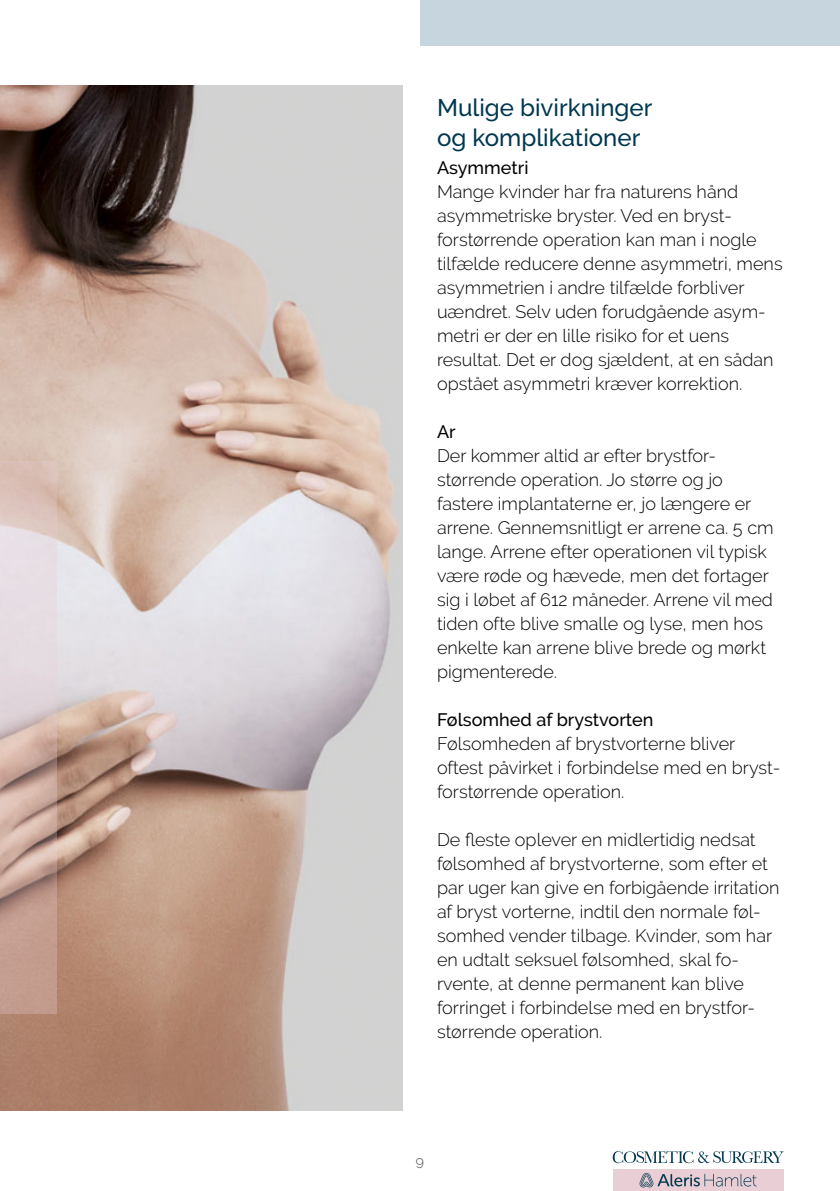
<style>
.page{position:relative;width:840px;height:1191px;background:#fff}
.page>*{position:absolute;margin:0;border:0;box-sizing:border-box;transform-origin:0 0}
.t1{font:500 24px/30px "Raleway";color:#00384f}
.t2{font:300 18px/24px "Raleway";color:#000}
.t3{font:500 18px "Raleway";color:#000}
.t4{font:300 14px "Raleway";color:#484847}
</style>
<div class="page">
<img style="left:0;top:85px;width:403px;height:1025px">
<div style="left:420px;top:0;width:419px;height:45px;background:#c7d5df"></div>
<svg style="left:0;top:461px;width:57px;height:552px;background:#d2b9b4"></svg>
<div style="left:612px;top:1169px;width:170px;height:22px;background:#e9cfd5"></div>
<svg style="left:639px;top:1173px;width:117px;height:14px"></svg>
<svg style="left:612px;top:1151px;width:170px;height:12px"></svg>
<h1 class="t1" style="left:437px;top:92px;width:217px">Mulige bivirkninger og komplikationer</h1>
<p class="t3" style="left:437px;top:157px;width:93px">Asymmetri</p>
<p class="t2" style="left:437px;top:180px;width:347px">Mange kvinder har fra naturens hånd asymmetriske bryster. Ved en bryst&shy;forstørrende operation kan man i nogle tilfælde reducere denne asymmetri, mens asymmetrien i andre tilfælde forbliver uændret. Selv uden forudgående asym&shy;metri er der en lille risiko for et uens resultat. Det er dog sjældent, at en sådan opstået asymmetri kræver korrektion.</p>
<p class="t3" style="left:437px;top:421px;width:20px">Ar</p>
<p class="t2" style="left:437px;top:443px;width:338px">Der kommer altid ar efter brystfor&shy;størrende operation. Jo større og jo fastere implantaterne er, jo længere er arrene. Gennemsnitligt er arrene ca. 5 cm lange. Arrene efter operationen vil typisk være røde og hævede, men det fortager sig i løbet af 612 måneder. Arrene vil med tiden ofte blive smalle og lyse, men hos enkelte kan arrene blive brede og mørkt pigmenterede.</p>
<p class="t3" style="left:437px;top:709px;width:218px">Følsomhed af brystvorten</p>
<p class="t2" style="left:437px;top:731px;width:344px">Følsomheden af brystvorterne bliver oftest påvirket i forbindelse med en bryst&shy;forstørrende operation.</p>
<p class="t2" style="left:437px;top:827px;width:343px">De fleste oplever en midlertidig nedsat følsomhed af brystvorterne, som efter et par uger kan give en forbigående irritation af bryst vorterne, indtil den normale føl&shy;somhed vender tilbage. Kvinder, som har en udtalt seksuel følsomhed, skal fo&shy;rvente, at denne permanent kan blive forringet i forbindelse med en brystfor&shy;størrende operation.</p>
<p class="t4" style="left:415px;top:1153px;width:10px">9</p>
</div>
